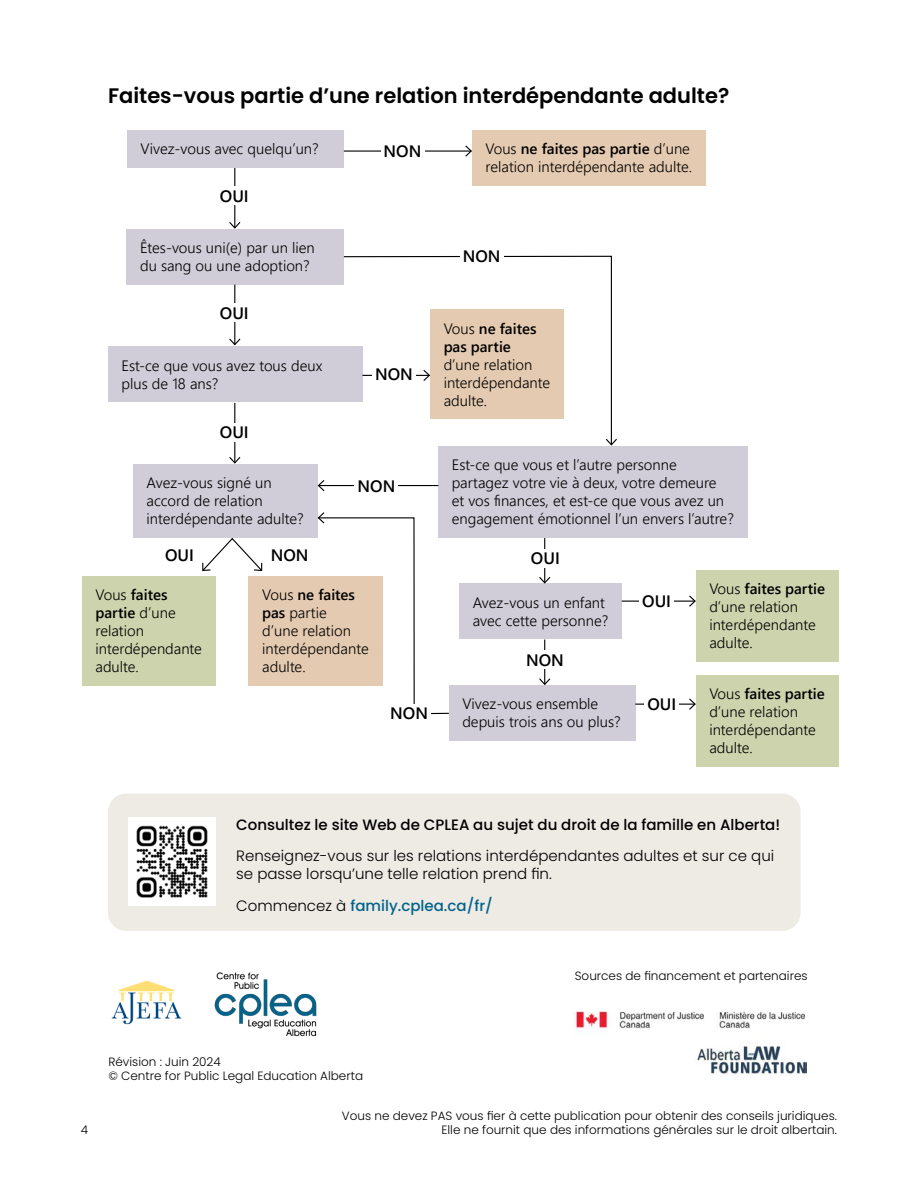
<style>
.page{position:relative;width:918px;height:1188px;background:#fff}
.page>*{position:absolute;margin:0;border:0;box-sizing:border-box;transform-origin:0 0}
.t1{font:600 21px "Poppins";color:#000}
.t2{font:600 16.5px "Segoe UI";color:#000}
.t3{font:300 15px/18px "Segoe UI";color:#000}
.t4{font:300 15px/18px "Poppins";color:#000}
.t5{font:500 15px "Poppins";color:#000}
.t6{font:500 15px "Poppins";color:#00638b}
.t7{font:600 15px/18px "Segoe UI";color:#000}
.t8{font:300 12px/14.4px "Poppins";color:#000}
.s1{font-weight:600}
.s2{font-weight:300}
.s3{font-weight:300;color:#000}
</style>
<div class="page">
<div style="left:127px;top:130px;width:216px;height:38px;background:#d1cdd8"></div>
<div style="left:127px;top:229px;width:217px;height:56px;background:#d1cdd8"></div>
<div style="left:108px;top:346px;width:254px;height:56px;background:#d1cdd8"></div>
<div style="left:133px;top:464px;width:185px;height:74px;background:#d1cdd8"></div>
<div style="left:438px;top:446px;width:310px;height:92px;background:#d1cdd8"></div>
<div style="left:459px;top:583px;width:163px;height:56px;background:#d1cdd8"></div>
<div style="left:449px;top:685px;width:186px;height:56px;background:#d1cdd8"></div>
<div style="left:472px;top:130px;width:234px;height:56px;background:#e4cab0"></div>
<div style="left:249px;top:576px;width:134px;height:110px;background:#e4cab0"></div>
<div style="left:82px;top:576px;width:134px;height:110px;background:#cdd4ad"></div>
<div style="left:696px;top:570px;width:143px;height:92px;background:#cdd4ad"></div>
<div style="left:696px;top:675px;width:142px;height:92px;background:#cdd4ad"></div>
<hr style="left:234px;top:168px;width:1px;height:60px;background:#000">
<svg style="left:229px;top:221px;width:12px;height:8px"></svg>
<div style="left:217px;top:187px;width:35px;height:18px;background:#fff"></div>
<hr style="left:234px;top:285px;width:1px;height:60px;background:#000">
<svg style="left:229px;top:337px;width:12px;height:9px"></svg>
<div style="left:217px;top:304px;width:35px;height:18px;background:#fff"></div>
<hr style="left:234px;top:403px;width:1px;height:60px;background:#000">
<svg style="left:229px;top:456px;width:12px;height:8px"></svg>
<div style="left:217px;top:423px;width:35px;height:18px;background:#fff"></div>
<hr style="left:344px;top:150px;width:127px;height:2px;background:#000">
<svg style="left:464px;top:145px;width:8px;height:12px"></svg>
<div style="left:381px;top:142px;width:43px;height:18px;background:#fff"></div>
<svg style="left:343px;top:255px;width:269px;height:183px"></svg>
<svg style="left:605px;top:438px;width:12px;height:8px"></svg>
<div style="left:460px;top:247px;width:44px;height:18px;background:#fff"></div>
<svg style="left:202px;top:538px;width:61px;height:34px"></svg>
<hr style="left:362px;top:375px;width:67px;height:1px;background:#000">
<svg style="left:422px;top:369px;width:9px;height:13px"></svg>
<div style="left:372px;top:365px;width:44px;height:18px;background:#fff"></div>
<hr style="left:622px;top:601px;width:73px;height:1px;background:#000">
<svg style="left:688px;top:595px;width:8px;height:12px"></svg>
<div style="left:639px;top:592px;width:35px;height:18px;background:#fff"></div>
<hr style="left:635px;top:704px;width:60px;height:1px;background:#000">
<svg style="left:688px;top:698px;width:8px;height:12px"></svg>
<div style="left:644px;top:695px;width:35px;height:18px;background:#fff"></div>
<hr style="left:544px;top:538px;width:1px;height:45px;background:#000">
<svg style="left:539px;top:576px;width:12px;height:8px"></svg>
<div style="left:528px;top:549px;width:35px;height:18px;background:#fff"></div>
<hr style="left:544px;top:640px;width:1px;height:44px;background:#000">
<svg style="left:539px;top:677px;width:12px;height:8px"></svg>
<div style="left:523px;top:651px;width:44px;height:18px;background:#fff"></div>
<hr style="left:318px;top:485px;width:120px;height:1px;background:#000">
<svg style="left:317px;top:480px;width:9px;height:11px"></svg>
<div style="left:355px;top:477px;width:43px;height:18px;background:#fff"></div>
<svg style="left:317px;top:512px;width:132px;height:203px"></svg>
<div style="left:387px;top:704px;width:44px;height:18px;background:#fff"></div>
<div style="left:108px;top:794px;width:693px;height:137px;background:#eeeae4;border-radius:18px"></div>
<img style="left:128px;top:818px;width:88px;height:87px">
<img style="left:574px;top:1011px;width:231px;height:24px">
<img style="left:697px;top:1046px;width:110px;height:30px">
<img style="left:214px;top:972px;width:103px;height:65px">
<img style="left:111px;top:980px;width:71px;height:45px">
<h1 class="t1" style="left:108px;top:84px;width:623px">Faites-vous partie d’une relation interdépendante adulte?</h1>
<p class="t3" style="left:141px;top:139px;width:180px">Vivez-vous avec quelqu’un?</p>
<p class="t3" style="left:486px;top:139px;width:208px">Vous <span class="s1">ne faites pas partie</span> d’une relation interdépendante adulte.</p>
<p class="t2" style="left:384px;top:136px;width:39px">NON</p>
<p class="t2" style="left:220px;top:180px;width:30px">OUI</p>
<p class="t3" style="left:140px;top:237px;width:176px">Êtes-vous uni(e) par un lien du sang ou une adoption?</p>
<p class="t2" style="left:220px;top:297px;width:30px">OUI</p>
<p class="t3" style="left:122px;top:355px;width:202px">Est-ce que vous avez tous deux plus de 18 ans?</p>
<p class="t2" style="left:220px;top:417px;width:30px">OUI</p>
<p class="t3" style="left:147px;top:472px;width:159px">Avez-vous signé un accord de relation interdépendante adulte?</p>
<p class="t2" style="left:165px;top:539px;width:30px">OUI</p>
<p class="t2" style="left:271px;top:539px;width:39px">NON</p>
<p class="t2" style="left:375px;top:359px;width:39px">NON</p>
<p class="t2" style="left:358px;top:471px;width:39px">NON</p>
<p class="t2" style="left:463px;top:240px;width:39px">NON</p>
<p class="t7" style="left:444px;top:318px;width:94px"><span class="s2">Vous</span> ne faites pas partie</p>
<p class="t3" style="left:444px;top:354px;width:108px">d’une relation interdépendante adulte.</p>
<p class="t3" style="left:452px;top:454px;width:284px">Est-ce que vous et l’autre personne partagez votre vie à deux, votre demeure<br>et vos finances, et est-ce que vous avez un engagement émotionnel l’un envers l’autre?</p>
<p class="t2" style="left:531px;top:543px;width:30px">OUI</p>
<p class="t3" style="left:96px;top:584px;width:108px">Vous <span class="s1">faites partie</span> d’une relation interdépendante adulte.</p>
<p class="t3" style="left:709px;top:578px;width:117px">Vous <span class="s1">faites partie </span>d’une relation interdépendante adulte.</p>
<p class="t3" style="left:709px;top:683px;width:117px">Vous <span class="s1">faites partie </span>d’une relation interdépendante adulte.</p>
<p class="t3" style="left:262px;top:584px;width:108px">Vous <span class="s1">ne faites pas</span> partie<br>d’une relation interdépendante adulte.</p>
<p class="t2" style="left:642px;top:586px;width:30px">OUI</p>
<p class="t3" style="left:473px;top:592px;width:137px">Avez-vous un enfant avec cette personne?</p>
<p class="t2" style="left:526px;top:645px;width:39px">NON</p>
<p class="t3" style="left:462px;top:693px;width:160px">Vivez-vous ensemble depuis trois ans ou plus?</p>
<p class="t2" style="left:647px;top:689px;width:30px">OUI</p>
<p class="t2" style="left:390px;top:698px;width:39px">NON</p>
<p class="t5" style="left:236px;top:816px;width:546px">Consultez le site Web de CPLEA au sujet du droit de la famille en Alberta!</p>
<p class="t4" style="left:236px;top:847px;width:540px">Renseignez-vous sur les relations interdépendantes adultes et sur ce qui se passe lorsqu’une telle relation prend fin.</p>
<p class="t6" style="left:236px;top:897px;width:258px"><span class="s3">Commencez à</span> family.cplea.ca/fr/</p>
<p class="t8" style="left:108px;top:1054px;width:256px">Révision : Juin 2024<br>© Centre for Public Legal Education Alberta</p>
<p class="t8" style="left:575px;top:969px;width:234px">Sources de financement et partenaires</p>
<p class="t8" style="left:342px;top:1108px;width:497px">Vous ne devez PAS vous fier à cette publication pour obtenir des conseils juridiques.</p>
<p class="t8" style="left:81px;top:1123px;width:9px">4</p>
<p class="t8" style="left:441px;top:1123px;width:397px">Elle ne fournit que des informations générales sur le droit albertain.</p>
</div>
